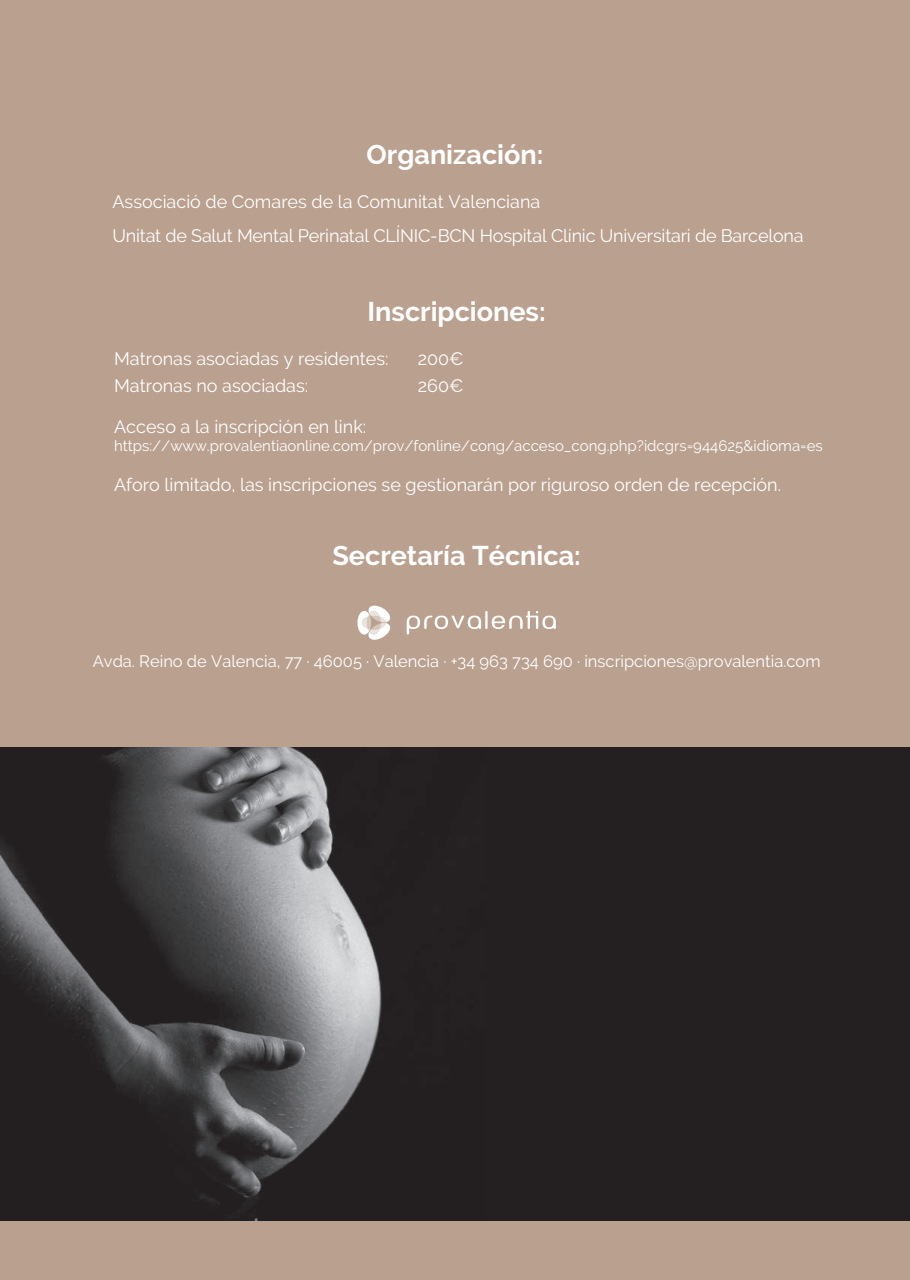
<style>
.page{position:relative;width:910px;height:1280px;background:#baa08f}
.page>*{position:absolute;margin:0;border:0;box-sizing:border-box;transform-origin:0 0}
.t1{font:700 27px "Raleway";color:#fff}
.t2{font:18px/34.5px "Raleway";color:#fff}
.t3{font:16.5px "Raleway";color:#fff}
.t4{font:15px "Raleway";color:#fff}
</style>
<div class="page">
<svg style="left:357px;top:606px;width:33px;height:34px"></svg>
<hr style="left:485px;top:611px;width:3px;height:18px;background:#fff">
<svg style="left:407px;top:616px;width:74px;height:18px"></svg>
<svg style="left:492px;top:611px;width:64px;height:18px"></svg>
<img style="left:0;top:747px;width:487px;height:473px">
<div style="left:487px;top:747px;width:423px;height:473px;background:#242021"></div>
<h1 class="t1" style="left:366px;top:139px;width:178px">Organización:</h1>
<p class="t2" style="left:112px;top:184px;width:693px">Associació de Comares de la Comunitat Valenciana<br>Unitat de Salut Mental Perinatal CLÍNIC-BCN Hospital Clínic Universitari de Barcelona</p>
<h1 class="t1" style="left:368px;top:296px;width:180px">Inscripciones:</h1>
<p class="t2" style="left:114px;top:342px;width:276px">Matronas asociadas y residentes:</p>
<p class="t2" style="left:418px;top:342px;width:47px">200€</p>
<p class="t2" style="left:114px;top:368px;width:196px">Matronas no asociadas:</p>
<p class="t2" style="left:418px;top:368px;width:47px">260€</p>
<p class="t2" style="left:114px;top:409px;width:254px">Acceso a la inscripción en link:</p>
<p class="t4" style="left:114px;top:437px;width:710px">https://www.provalentiaonline.com/prov/fonline/cong/acceso_cong.php?idcgrs=944625&amp;idioma=es</p>
<p class="t2" style="left:114px;top:468px;width:669px">Aforo limitado, las inscripciones se gestionarán por riguroso orden de recepción.</p>
<h1 class="t1" style="left:332px;top:540px;width:250px">Secretaría Técnica:</h1>
<p class="t3" style="left:93px;top:652px;width:729px">Avda. Reino de Valencia, 77 · 46005 · Valencia · +34 963 734 690 · inscripciones@provalentia.com</p>
</div>
